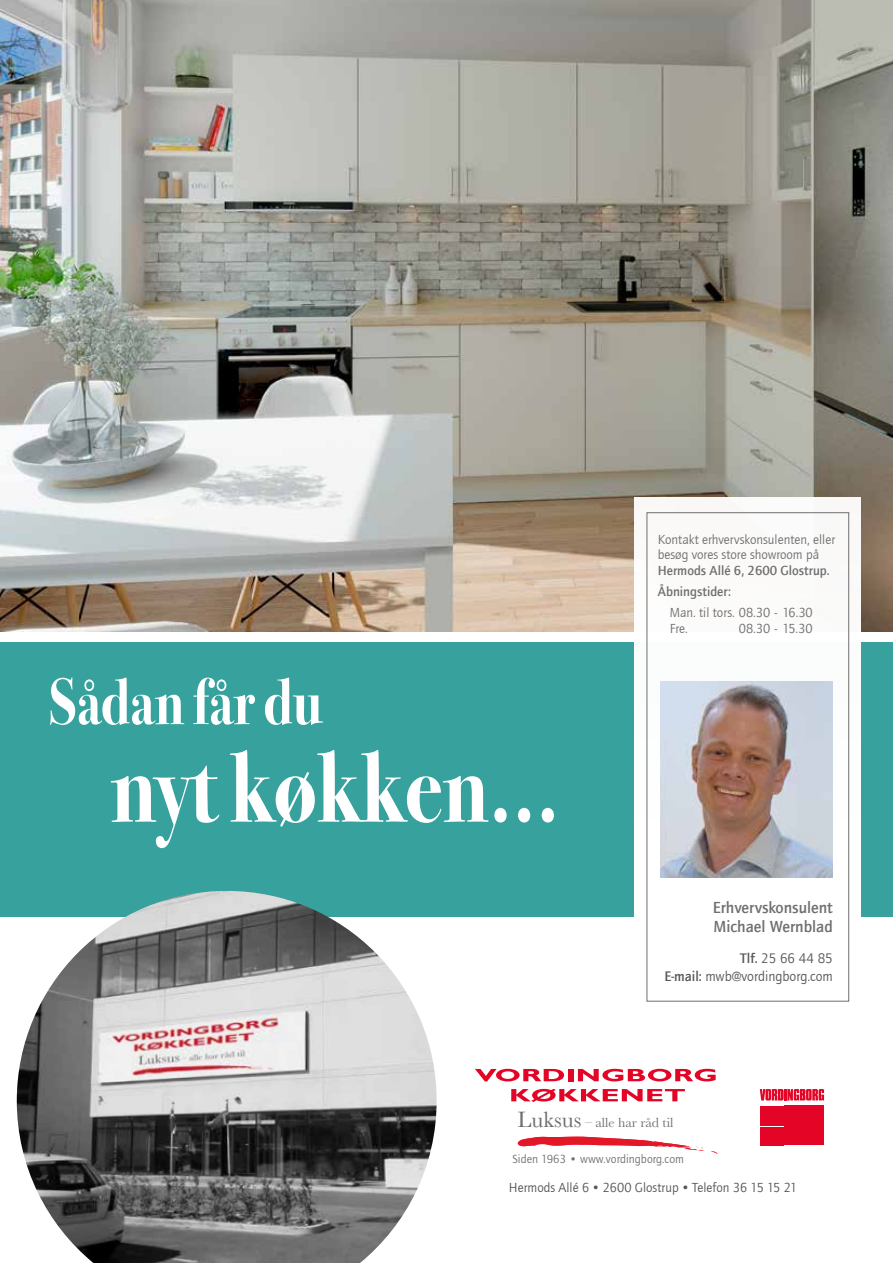
<style>
.page{position:relative;width:893px;height:1263px;background:#fff}
.page>*{position:absolute;margin:0;border:0;box-sizing:border-box;transform-origin:0 0}
.t1{font:700 102px "Bodoni Svty Two ITCTT";color:#fff;scale:.83 1}
.t2{font:700 66px "Bodoni Svty Two ITCTT";color:#fff;scale:.83 1}
.t3{font:500 16.5px/19px "Quay Sans ITC Com";color:#706f6f}
.t4{font:14.25px/18px "Quay Sans ITC Com";color:#575756;text-align:right}
.t5{font:13.8px "Baskerville";color:#706f6f}
.t6{font:13.5px/15.6px "Quay Sans ITC Com";color:#706f6f}
.t7{font:13.5px "Quay Sans ITC Com";color:#575756}
.t8{font:500 13.5px/21.1px "Quay Sans ITC Com";color:#706f6f}
.t9{font:12.15px "Quay Itc T";color:#706f6f}
.s1{font-weight:500}
.s2{font-size:23.1px}
</style>
<div class="page">
<div style="left:0;top:642px;width:893px;height:274px;background:#36a19d"></div>
<img style="left:0;top:0;width:893px;height:631px">
<svg style="left:518px;top:1137px;width:186px;height:14px"></svg>
<svg style="left:475px;top:1069px;width:89px;height:12px"></svg>
<div style="left:568px;top:1069px;width:5px;height:12px;background:#e40425"></div>
<svg style="left:578px;top:1069px;width:138px;height:12px"></svg>
<svg style="left:511px;top:1089px;width:174px;height:13px"></svg>
<div style="left:760px;top:1127px;width:24px;height:18px;background:#e40425"></div>
<div style="left:784px;top:1105px;width:40px;height:40px;background:#e40425"></div>
<div style="left:760px;top:1105px;width:24px;height:10px;background:#e40425"></div>
<div style="left:760px;top:1116px;width:24px;height:10px;background:#e40425"></div>
<svg style="left:760px;top:1089px;width:64px;height:11px"></svg>
<img style="left:17px;top:891px;width:420px;height:372px">
<div style="left:635px;top:497px;width:226px;height:534px;background:#fff"></div>
<div style="left:647px;top:512px;width:202px;height:489px;border:1px solid #706f6f"></div>
<img style="left:660px;top:681px;width:173px;height:196px">
<h2 class="t2" style="left:49px;top:647px;width:330px">Sådan får du</h2>
<h1 class="t1" style="left:110px;top:703px;width:543px">nyt køkken...</h1>
<p class="t6" style="left:658px;top:531px;width:179px">Kontakt erhvervskonsulenten, eller besøg vores store showroom på</p>
<p class="t8" style="left:658px;top:560px;width:173px">Hermods Allé 6, 2600 Glostrup.<br>Åbningstider:</p>
<p class="t6" style="left:670px;top:605px;width:145px">Man. til tors. 08.30 - 16.30<br>Fre.</p>
<p class="t6" style="left:739px;top:621px;width:75px">08.30 - 15.30</p>
<p class="t3" style="left:713px;top:897px;width:122px">Erhvervskonsulent<br>Michael Wernblad</p>
<p class="t4" style="left:664px;top:949px;width:170px"><span class="s1">Tlf.</span> 25 66 44 85<br><span class="s1">E-mail:</span> mwb@vordingborg.com</p>
<p class="t5" style="left:518px;top:1114px;width:157px"><span class="s2">Luksus</span> – alle har råd til</p>
<p class="t9" style="left:512px;top:1151px;width:173px">Siden 1963 • www.vordingborg.com</p>
<p class="t7" style="left:509px;top:1180px;width:290px">Hermods Allé 6 • 2600 Glostrup • Telefon 36 15 15 21</p>
</div>
